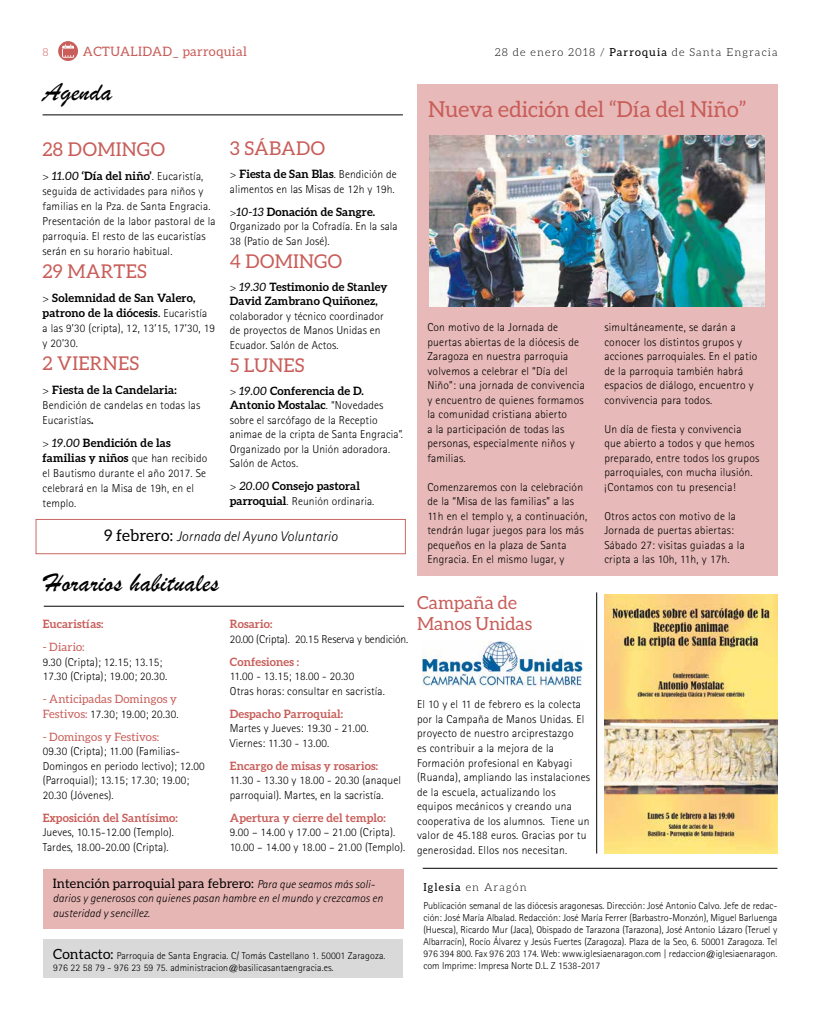
<style>
.page{position:relative;width:820px;height:1021px;background:#fff}
.page>*{position:absolute;margin:0;border:0;box-sizing:border-box;transform-origin:0 0}
.t1{font:27px "Brush Script";letter-spacing:.01em;color:#000}
.t2{font:22px "Aleo";color:#c85d59}
.t3{font:19px "Aleo";letter-spacing:.015em;color:#c85d59}
.t4{font:18px/21.6px "Aleo";color:#c85d59}
.t5{font:italic 300 14px "Rotis Sans Serif";letter-spacing:.01em;color:#000}
.t6{font:13px "Aleo";letter-spacing:.01em;color:#000}
.t7{font:13px "Aleo";letter-spacing:.025em;color:#c85d59}
.t8{font:300 11.5px/14.5px "Rotis Sans Serif";letter-spacing:.02em;color:#000}
.t9{font:700 11.5px/15px "Aleo";letter-spacing:.01em;color:#000}
.t10{font:700 11.5px "Aleo";letter-spacing:.01em;color:#c85d59}
.t11{font:italic 300 11.5px/14.5px "Rotis Sans Serif";letter-spacing:.01em;color:#000}
.t12{font:11.5px "Aleo";letter-spacing:.01em;color:#c85d59}
.t13{font:300 11.5px "Rotis Sans Serif";letter-spacing:-.01em;color:#000}
.t14{font:300 11px "Aleo";letter-spacing:.1em;color:#000}
.t15{font:300 11px "Aleo";color:#c85d59}
.t16{font:300 10px/12px "Rotis Sans Serif";letter-spacing:.01em;color:#000;text-align:justify}
.s1{font-weight:400}
.s2{font-family:"Aleo";font-weight:400;font-style:italic}
.s3{font-family:"Aleo";font-weight:700}
.s4{font-family:"Rotis Sans Serif";font-weight:300}
.s5{font-weight:400;font-style:italic}
.s6{font-family:"Aleo";font-weight:400;font-style:normal;font-size:16px}
.s7{font-family:"Aleo";font-weight:400;color:#c85d59}
.s8{font-family:"Rotis Sans Serif";font-weight:300;font-style:italic;font-size:11.5px}
.s9{font-family:"Aleo";font-weight:400;font-size:14px}
</style>
<div class="page">
<div style="left:43px;top:939px;width:359px;height:39px;background:#d9d9d9"></div>
<svg style="left:58px;top:41px;width:20px;height:20px"></svg>
<hr style="left:422px;top:868px;width:355px;height:1px;background:#000">
<hr style="left:44px;top:606px;width:360px;height:1px;background:#000">
<hr style="left:43px;top:115px;width:360px;height:1px;background:#000">
<div style="left:417px;top:85px;width:360px;height:491px;background:#e7b9b8"></div>
<img style="left:429px;top:135px;width:335px;height:171px">
<div style="left:44px;top:868px;width:360px;height:60px;background:#e6b6b4"></div>
<img style="left:422px;top:642px;width:161px;height:44px">
<img style="left:604px;top:594px;width:173px;height:259px">
<hr style="left:596px;top:592px;width:1px;height:261px;background:#000">
<div style="left:36px;top:519px;width:370px;height:35px;border:1px solid #c85d59"></div>
<p class="t15" style="left:43px;top:46px;width:8px">8</p>
<p class="t7" style="left:83px;top:44px;width:165px">ACTUALIDAD_ parroquial</p>
<p class="t14" style="left:494px;top:46px;width:284px">28 de enero 2018 / <span class="s1">Parroquia</span> de Santa Engracia</p>
<h1 class="t1" style="left:43px;top:74px;width:70px">Agenda</h1>
<h3 class="t3" style="left:43px;top:139px;width:124px">28 DOMINGO</h3>
<p class="t8" style="left:43px;top:168px;width:174px;line-height:15px">&gt; <span class="s2">11.00</span> <span class="s3">‘Día del niño’</span>. Eucaristía, seguida de actividades para niños y familias en la Pza. de Santa Engracia.<br>Presentación de la labor pastoral de la parroquia. El resto de las eucaristías serán en su horario habitual.</p>
<h3 class="t3" style="left:43px;top:261px;width:106px">29 MARTES</h3>
<p class="t9" style="left:43px;top:290px;width:166px"><span class="s4">&gt;</span> Solemnidad de San Valero, patrono de la diócesis<span class="s5">.</span> <span class="s4">Eucaristía</span></p>
<p class="t8" style="left:43px;top:320px;width:174px;line-height:15px">a las 9’30 (cripta), 12, 13’15, 17’30, 19 y 20’30.</p>
<h3 class="t3" style="left:43px;top:353px;width:98px">2 VIERNES</h3>
<p class="t9" style="left:43px;top:382px;width:135px"><span class="s4">&gt;</span> Fiesta de la Candelaria:</p>
<p class="t8" style="left:43px;top:397px;width:159px;line-height:15px">Bendición de candelas en todas las<br>Eucaristías<span class="s3">.</span></p>
<p class="t9" style="left:43px;top:435px;width:166px"><span class="s4">&gt;</span> <span class="s5">19.00</span> Bendición de las familias y niños <span class="s4">que han recibido</span></p>
<p class="t8" style="left:43px;top:466px;width:165px;line-height:15px">el Bautismo durante el año 2017. Se celebrará en la Misa de 19h, en el templo.</p>
<h3 class="t3" style="left:230px;top:137px;width:97px">3 SÁBADO</h3>
<p class="t9" style="left:230px;top:166px;width:168px"><span class="s4">&gt;</span> Fiesta de San Blas<span class="s4">. Bendición de</span></p>
<p class="t8" style="left:230px;top:181px;width:166px">alimentos en las Misas de 12h y 19h.</p>
<p class="t9" style="left:230px;top:204px;width:147px"><span class="s4">&gt;</span><span class="s5">10-13</span> Donación de Sangre.</p>
<p class="t8" style="left:230px;top:219px;width:169px">Organizado por la Cofradía. En la sala<br>38 (Patio de San José).</p>
<h3 class="t3" style="left:230px;top:250px;width:114px">4 DOMINGO</h3>
<p class="t9" style="left:230px;top:279px;width:159px;line-height:14.5px"><span class="s4">&gt;</span> <span class="s5">19.30</span> Testimonio de Stanley<br>David Zambrano Quiñonez,</p>
<p class="t8" style="left:230px;top:308px;width:155px">colaborador y técnico coordinador de proyectos de Manos Unidas en<br>Ecuador. Salón de Actos.</p>
<h3 class="t3" style="left:230px;top:354px;width:76px">5 LUNES</h3>
<p class="t9" style="left:230px;top:383px;width:155px;line-height:14.5px"><span class="s4">&gt;</span> <span class="s5">19.00</span> Conferencia de D.<br>Antonio Mostalac<span class="s4">. “Novedades</span></p>
<p class="t8" style="left:230px;top:412px;width:174px">sobre el sarcófago de la Receptio animae de la cripta de Santa Engracia”.<br>Organizado por la Unión adoradora.<br>Salón de Actos.</p>
<p class="t9" style="left:230px;top:478px;width:131px"><span class="s4">&gt;</span> <span class="s5">20.00</span> Consejo pastoral</p>
<p class="t8" style="left:230px;top:493px;width:146px"><span class="s3">parroquial</span>. Reunión ordinaria.</p>
<p class="t5" style="left:104px;top:528px;width:235px"><span class="s6">9 febrero:</span> Jornada del Ayuno Voluntario</p>
<h1 class="t1" style="left:44px;top:564px;width:176px">Horarios habituales</h1>
<p class="t10" style="left:43px;top:617px;width:62px">Eucaristías:</p>
<p class="t12" style="left:43px;top:640px;width:43px">- Diario:</p>
<p class="t8" style="left:43px;top:654px;width:126px">9.30 (Cripta); 12.15; 13.15;<br>17.30 (Cripta); 19.00; 20.30.</p>
<p class="t12" style="left:43px;top:692px;width:136px">- Anticipadas Domingos y</p>
<p class="t8" style="left:43px;top:706px;width:137px"><span class="s7">Festivos:</span> 17.30; 19.00; 20.30.</p>
<p class="t12" style="left:43px;top:730px;width:118px">- Domingos y Festivos:</p>
<p class="t8" style="left:43px;top:744px;width:163px">09.30 (Cripta); 11.00 (Familias-<br>Domingos en periodo lectivo); 12.00 (Parroquial); 13.15; 17.30; 19.00;<br>20.30 (Jóvenes).</p>
<p class="t10" style="left:43px;top:811px;width:137px">Exposición del Santísimo:</p>
<p class="t8" style="left:43px;top:825px;width:133px">Jueves, 10.15-12.00 (Templo).<br>Tardes, 18.00-20.00 (Cripta).</p>
<p class="t10" style="left:230px;top:617px;width:44px">Rosario:</p>
<p class="t13" style="left:230px;top:632px;width:180px">20.00 (Cripta). 20.15 Reserva y bendición.</p>
<p class="t10" style="left:230px;top:655px;width:71px">Confesiones :</p>
<p class="t8" style="left:230px;top:669px;width:156px">11.00 - 13.15; 18.00 - 20.30<br>Otras horas: consultar en sacristía.</p>
<p class="t10" style="left:230px;top:707px;width:115px">Despacho Parroquial:</p>
<p class="t8" style="left:230px;top:721px;width:140px">Martes y Jueves: 19.30 - 21.00.<br>Viernes: 11.30 - 13.00.</p>
<p class="t10" style="left:230px;top:759px;width:150px">Encargo de misas y rosarios:</p>
<p class="t8" style="left:230px;top:773px;width:172px">11.30 - 13.30 y 18.00 - 20.30 (anaquel parroquial). Martes, en la sacristía.</p>
<p class="t10" style="left:230px;top:811px;width:157px">Apertura y cierre del templo:</p>
<p class="t8" style="left:230px;top:825px;width:177px">9.00 – 14.00 y 17.00 – 21.00 (Cripta).<br>10.00 – 14.00 y 18.00 – 21.00 (Templo).</p>
<p class="t6" style="left:53px;top:875px;width:323px">Intención parroquial para febrero: <span class="s8">Para que seamos más soli-</span></p>
<p class="t11" style="left:53px;top:891px;width:331px">darios y generosos con quienes pasan hambre en el mundo y crezcamos en austeridad y sencillez.</p>
<p class="t16" style="left:53px;top:949px;width:333px"><span class="s9">Contacto:</span> Parroquia de Santa Engracia. C/ Tomás Castellano 1. 50001 Zaragoza.<br>976 22 58 79 - 976 23 59 75. administracion@basilicasantaengracia.es.</p>
<h2 class="t2" style="left:428px;top:96px;width:319px">Nueva edición del “Día del Niño”</h2>
<p class="t8" style="left:427px;top:320px;width:159px">Con motivo de la Jornada de puertas abiertas de la diócesis de<br>Zaragoza en nuestra parroquia volvemos a celebrar el “Día del<br>Niño”: una jornada de convivencia y encuentro de quienes formamos la comunidad cristiana abierto<br>a la participación de todas las personas, especialmente niños y familias.</p>
<p class="t8" style="left:427px;top:479px;width:161px">Comenzaremos con la celebración de la “Misa de las familias” a las<br>11h en el templo y, a continuación, tendrán lugar juegos para los más pequeños en la plaza de Santa<br>Engracia. En el mismo lugar, y</p>
<h3 class="t4" style="left:417px;top:591px;width:117px">Campaña de<br>Manos Unidas</h3>
<p class="t8" style="left:604px;top:320px;width:154px">simultáneamente, se darán a conocer los distintos grupos y acciones parroquiales. En el patio de la parroquia también habrá espacios de diálogo, encuentro y convivencia para todos.</p>
<p class="t8" style="left:604px;top:422px;width:156px">Un día de fiesta y convivencia que abierto a todos y que hemos preparado, entre todos los grupos parroquiales, con mucha ilusión. ¡Contamos con tu presencia!</p>
<p class="t8" style="left:604px;top:509px;width:142px">Otros actos con motivo de la<br>Jornada de puertas abiertas:<br>Sábado 27: visitas guiadas a la cripta a las 10h, 11h, y 17h.</p>
<p class="t8" style="left:417px;top:697px;width:174px">El 10 y el 11 de febrero es la colecta por la Campaña de Manos Unidas. El proyecto de nuestro arciprestazgo<br>es contribuir a la mejora de la Formación profesional en Kabyagi (Ruanda), ampliando las instalaciones de la escuela, actualizando los equipos mecánicos y creando una cooperativa de los alumnos. Tiene un valor de 45.188 euros. Gracias por tu generosidad. Ellos nos necesitan.</p>
<p class="t14" style="left:423px;top:881px;width:105px"><span class="s1">Iglesia</span> en Aragón</p>
<p class="t16" style="left:423px;top:899px;width:355px">Publicación semanal de las diócesis aragonesas. Dirección: José Antonio Calvo. Jefe de redac&shy;ción: José María Albalad. Redacción: José María Ferrer (Barbastro-Monzón), Miguel Barluenga (Huesca), Ricardo Mur (Jaca), Obispado de Tarazona (Tarazona), José Antonio Lázaro (Teruel y Albarracín), Rocío Álvarez y Jesús Fuertes (Zaragoza). Plaza de la Seo, 6. 50001 Zaragoza. Tel 976 394 800. Fax 976 203 174. Web: www.iglesiaenaragon.com | redaccion@iglesiaenaragon. com Imprime: Impresa Norte D.L. Z 1538-2017</p>
</div>
